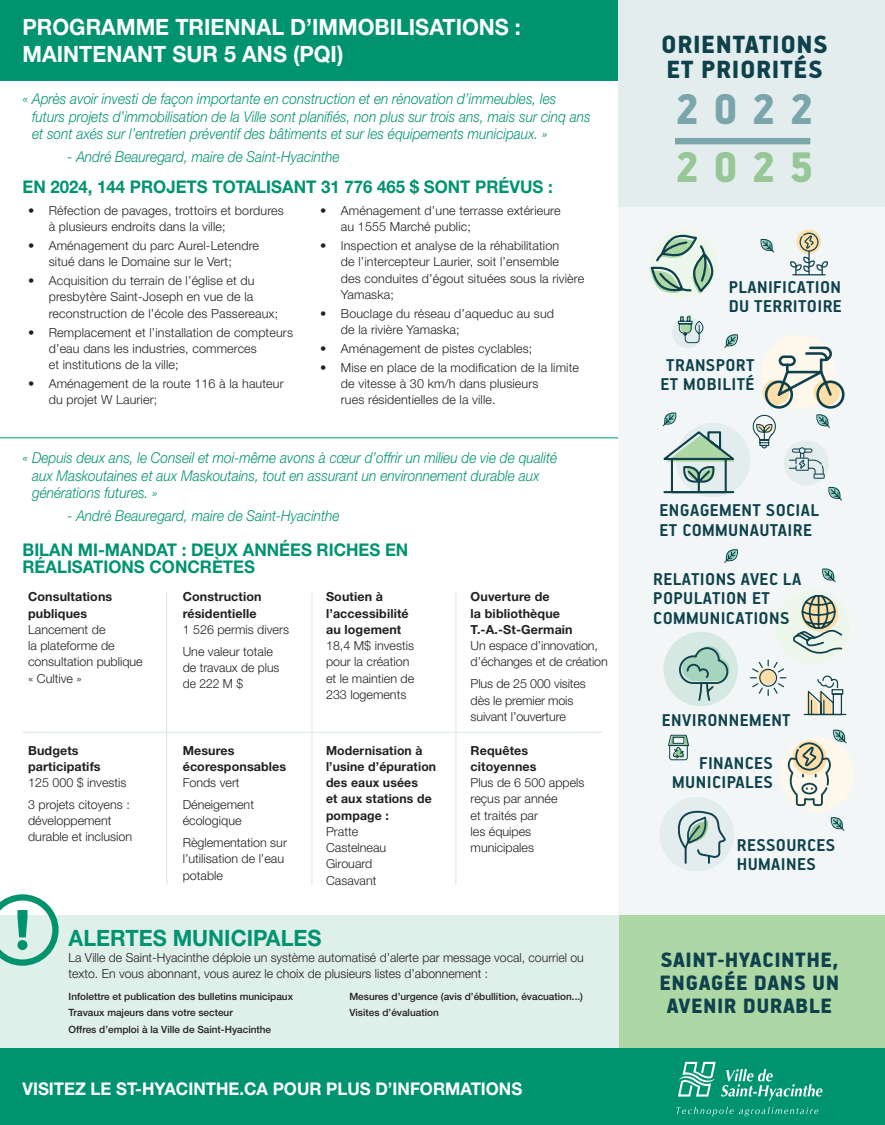
<style>
.page{position:relative;width:885px;height:1125px;background:#fff}
.page>*{position:absolute;margin:0;border:0;box-sizing:border-box;transform-origin:0 0}
.Ninie_TOC{font:900 48px "PF Handbook Pro";color:#7aa6ab}
.Ninie_TOC-2{font:900 48px "PF Handbook Pro";color:#97c697}
.Ninie_TOC-3{font:900 27.88px/25.5px "PF Handbook Pro";letter-spacing:.02em;color:#0e414b}
.Ninie_TOC-4{font:900 23.38px/23.4px "PF Handbook Pro";letter-spacing:.02em;color:#0e414b;text-align:center}
.t1{font:700 22.5px/27.5px "Helvetica Neue LT Std";color:#fff;scale:.96 1}
.t2{font:700 22.5px "Helvetica Neue LT Std";color:#009370;scale:.96 1}
.t3{font:700 19.12px/19.1px "PF Handbook Pro";letter-spacing:.02em;color:#0e414b}
.t4{font:700 17.5px/17.5px "Helvetica Neue LT Std";color:#009370;scale:.96 1}
.t5{font:700 17.5px "Helvetica Neue LT Std";color:#fff;scale:.96 1}
.t6{font:italic 300 15px/17.5px "Helvetica Neue LT Std";color:#009370;scale:.91 1}
.t7{font:300 12.5px/16.2px "Helvetica Neue LT Std";letter-spacing:.01em;color:#231f20}
.t8{font:700 12.5px/16.2px "Helvetica Neue LT Std";letter-spacing:.01em;color:#231f20}
.t9{font:300 12.5px/16.2px "Helvetica Neue LT Std";letter-spacing:-.01em;color:#231f20}
.t10{font:500 10px "Helvetica Neue LT Std";color:#231f20}
</style>
<div class="page">
<div style="left:0;top:1048px;width:885px;height:77px;background:#009370"></div>
<div style="left:0;top:0;width:619px;height:81px;background:#009370"></div>
<hr style="left:0;top:438px;width:619px;height:1px;background:#009370">
<hr style="left:22px;top:732px;width:580px;height:1px;background:#d2e8e1">
<div style="left:619px;top:0;width:266px;height:207px;background:#e4edee"></div>
<div style="left:619px;top:207px;width:266px;height:708px;background:#f2f6f7"></div>
<div style="left:619px;top:915px;width:266px;height:133px;background:#add8a6"></div>
<div style="left:675px;top:138px;width:135px;height:6px;background:#7aa6ab"></div>
<div style="left:676px;top:423px;width:74px;height:74px;background:#e4edee;border-radius:50%"></div>
<div style="left:761px;top:335px;width:74px;height:74px;background:#fef8ec;border-radius:50%"></div>
<div style="left:650px;top:230px;width:67px;height:68px;background:#ecf6eb;border-radius:50%"></div>
<svg style="left:650px;top:234px;width:64px;height:60px"></svg>
<div style="left:672px;top:317px;width:31px;height:31px;background:#e4edee;border-radius:50%"></div>
<svg style="left:677px;top:316px;width:27px;height:28px"></svg>
<svg style="left:724px;top:334px;width:14px;height:14px"></svg>
<svg style="left:724px;top:549px;width:14px;height:14px"></svg>
<svg style="left:662px;top:412px;width:74px;height:82px"></svg>
<svg style="left:828px;top:486px;width:14px;height:15px"></svg>
<svg style="left:760px;top:239px;width:14px;height:14px"></svg>
<svg style="left:796px;top:230px;width:25px;height:24px"></svg>
<svg style="left:790px;top:233px;width:38px;height:42px"></svg>
<div style="left:784px;top:440px;width:45px;height:46px;background:#e4edee;border-radius:50%"></div>
<svg style="left:752px;top:346px;width:93px;height:133px"></svg>
<div style="left:663px;top:632px;width:75px;height:74px;background:#d5e8e1;border-radius:50%"></div>
<div style="left:659px;top:797px;width:75px;height:75px;background:#e4edee;border-radius:50%"></div>
<div style="left:775px;top:590px;width:74px;height:74px;background:#ecf6eb;border-radius:50%"></div>
<div style="left:779px;top:737px;width:75px;height:75px;background:#fef8ec;border-radius:50%"></div>
<svg style="left:679px;top:646px;width:50px;height:56px"></svg>
<svg style="left:677px;top:810px;width:49px;height:54px"></svg>
<svg style="left:830px;top:817px;width:15px;height:14px"></svg>
<svg style="left:787px;top:729px;width:60px;height:77px"></svg>
<svg style="left:822px;top:568px;width:14px;height:14px"></svg>
<svg style="left:668px;top:734px;width:21px;height:27px"></svg>
<svg style="left:750px;top:595px;width:97px;height:121px"></svg>
<div style="left:0;top:915px;width:619px;height:133px;background:#dfefea"></div>
<svg style="left:0;top:894px;width:59px;height:72px"></svg>
<hr style="left:312px;top:593px;width:1px;height:292px;background:#d2e8e1">
<hr style="left:166px;top:593px;width:1px;height:292px;background:#d2e8e1">
<hr style="left:455px;top:593px;width:1px;height:292px;background:#d2e8e1">
<svg style="left:721px;top:1069px;width:101px;height:32px"></svg>
<svg style="left:678px;top:1062px;width:37px;height:35px"></svg>
<svg style="left:676px;top:1107px;width:57px;height:9px"></svg>
<svg style="left:739px;top:1107px;width:79px;height:9px"></svg>
<p class="t1" style="left:22px;top:13px;width:521px">PROGRAMME TRIENNAL D’IMMOBILISATIONS :<br>MAINTENANT SUR 5 ANS (PQI)</p>
<p class="t6" style="left:32px;top:90px;width:615px;text-indent:-10px">« Après avoir investi de façon importante en construction et en rénovation d’immeubles, les futurs projets d’immobilisation de la Ville sont planifiés, non plus sur trois ans, mais sur cinq ans et sont axés sur l’entretien préventif des bâtiments et sur les équipements municipaux. »</p>
<p class="t6" style="left:68px;top:148px;width:300px">- André Beauregard, maire de Saint-Hyacinthe</p>
<p class="t4" style="left:22px;top:178px;width:554px">EN 2024, 144 PROJETS TOTALISANT 31 776 465 $ SONT PRÉVUS :</p>
<p class="t7" style="left:49px;top:202px;width:236px;text-indent:-21px">• Réfection de pavages, trottoirs et bordures à plusieurs endroits dans la ville;</p>
<p class="t7" style="left:28px;top:237px;width:232px;text-align:center">• Aménagement du parc Aurel-Letendre situé dans le Domaine sur le Vert;</p>
<p class="t7" style="left:49px;top:272px;width:231px;text-indent:-21px">• Acquisition du terrain de l’église et du presbytère Saint-Joseph en vue de la reconstruction de l’école des Passereaux;</p>
<p class="t7" style="left:49px;top:324px;width:246px;text-indent:-21px">• Remplacement et l’installation de compteurs d’eau dans les industries, commerces<br>et institutions de la ville;</p>
<p class="t7" style="left:49px;top:375px;width:236px;text-indent:-21px">• Aménagement de la route 116 à la hauteur du projet W Laurier;</p>
<p class="t7" style="left:341px;top:202px;width:221px;text-indent:-21px">• Aménagement d’une terrasse extérieure au 1555 Marché public;</p>
<p class="t7" style="left:341px;top:237px;width:245px;text-indent:-21px">• Inspection et analyse de la réhabilitation<br>de l’intercepteur Laurier, soit l’ensemble<br>des conduites d’égout situées sous la rivière Yamaska;</p>
<p class="t7" style="left:341px;top:305px;width:215px;text-indent:-21px">• Bouclage du réseau d’aqueduc au sud de la rivière Yamaska;</p>
<p class="t7" style="left:320px;top:340px;width:214px">• Aménagement de pistes cyclables;</p>
<p class="t7" style="left:341px;top:359px;width:240px;text-indent:-21px">• Mise en place de la modification de la limite de vitesse à 30 km/h dans plusieurs<br>rues résidentielles de la ville.</p>
<p class="t6" style="left:32px;top:449px;width:578px;text-indent:-10px">« Depuis deux ans, le Conseil et moi-même avons à cœur d’offrir un milieu de vie de qualité aux Maskoutaines et aux Maskoutains, tout en assurant un environnement durable aux générations futures. »</p>
<p class="t6" style="left:68px;top:507px;width:300px">- André Beauregard, maire de Saint-Hyacinthe</p>
<p class="t4" style="left:22px;top:540px;width:403px">BILAN MI-MANDAT : DEUX ANNÉES RICHES EN<br>RÉALISATIONS CONCRÈTES</p>
<p class="t8" style="left:28px;top:589px;width:86px">Consultations publiques</p>
<p class="t7" style="left:28px;top:621px;width:116px">Lancement de<br>la plateforme de consultation publique « Cultive »</p>
<p class="t8" style="left:28px;top:742px;width:74px">Budgets participatifs</p>
<p class="t7" style="left:28px;top:774px;width:100px">125 000 $ investis</p>
<p class="t7" style="left:28px;top:796px;width:105px">3 projets citoyens : développement durable et inclusion</p>
<p class="t8" style="left:183px;top:589px;width:80px">Construction résidentielle</p>
<p class="t7" style="left:183px;top:621px;width:108px">1 526 permis divers</p>
<p class="t7" style="left:183px;top:643px;width:98px">Une valeur totale de travaux de plus de 222 M $</p>
<p class="t8" style="left:183px;top:742px;width:105px">Mesures écoresponsables</p>
<p class="t7" style="left:183px;top:774px;width:58px">Fonds vert</p>
<p class="t7" style="left:183px;top:796px;width:73px">Déneigement écologique</p>
<p class="t7" style="left:183px;top:834px;width:106px">Règlementation sur l’utilisation de l’eau potable</p>
<p class="t8" style="left:326px;top:589px;width:84px">Soutien à l’accessibilité au logement</p>
<p class="t7" style="left:326px;top:637px;width:90px">18,4 M$ investis pour la création et le maintien de<br>233 logements</p>
<p class="t8" style="left:326px;top:742px;width:112px">Modernisation à l’usine d’épuration des eaux usées</p>
<p class="t8" style="left:326px;top:791px;width:107px">et aux stations de pompage :</p>
<p class="t7" style="left:326px;top:823px;width:34px">Pratte</p>
<p class="t7" style="left:326px;top:839px;width:62px">Castelneau</p>
<p class="t7" style="left:326px;top:856px;width:48px">Girouard</p>
<p class="t7" style="left:326px;top:872px;width:52px">Casavant</p>
<p class="t8" style="left:470px;top:589px;width:104px">Ouverture de<br>la bibliothèque<br>T.-A.-St-Germain</p>
<p class="t9" style="left:470px;top:637px;width:139px">Un espace d’innovation, d’échanges et de création</p>
<p class="t9" style="left:470px;top:676px;width:117px">Plus de 25 000 visites dès le premier mois suivant l’ouverture</p>
<p class="t8" style="left:470px;top:742px;width:67px">Requêtes citoyennes</p>
<p class="t7" style="left:470px;top:774px;width:115px">Plus de 6 500 appels reçus par année<br>et traités par<br>les équipes municipales</p>
<p class="t2" style="left:69px;top:924px;width:265px">ALERTES MUNICIPALES</p>
<p class="t7" style="left:69px;top:949px;width:516px">La Ville de Saint-Hyacinthe déploie un système automatisé d’alerte par message vocal, courriel ou texto. En vous abonnant, vous aurez le choix de plusieurs listes d’abonnement :</p>
<p class="t10" style="left:69px;top:991px;width:226px">Infolettre et publication des bulletins municipaux</p>
<p class="t10" style="left:349px;top:991px;width:235px">Mesures d’urgence (avis d’ébullition, évacuation...)</p>
<p class="t10" style="left:69px;top:1007px;width:166px">Travaux majeurs dans votre secteur</p>
<p class="t10" style="left:349px;top:1007px;width:91px">Visites d’évaluation</p>
<p class="t10" style="left:69px;top:1023px;width:204px">Offres d’emploi à la Ville de Saint-Hyacinthe</p>
<p class="t5" style="left:22px;top:1078px;width:522px">VISITEZ LE ST-HYACINTHE.CA POUR PLUS D’INFORMATIONS</p>
<p class="Ninie_TOC-3" style="left:661px;top:31px;width:168px">ORIENTATIONS<br>ET PRIORITÉS</p>
<p class="Ninie_TOC" style="left:675px;top:80px;width:141px">2022</p>
<p class="Ninie_TOC-2" style="left:675px;top:138px;width:141px">2025</p>
<p class="t3" style="left:728px;top:277px;width:115px">PLANIFICATION<br>DU TERRITOIRE</p>
<p class="t3" style="left:660px;top:355px;width:95px">TRANSPORT<br>ET MOBILITÉ</p>
<p class="t3" style="left:659px;top:500px;width:161px">ENGAGEMENT SOCIAL<br>ET COMMUNAUTAIRE</p>
<p class="t3" style="left:653px;top:569px;width:149px">RELATIONS AVEC LA<br>POPULATION ET<br>COMMUNICATIONS</p>
<p class="t3" style="left:662px;top:709px;width:130px">ENVIRONNEMENT</p>
<p class="t3" style="left:672px;top:753px;width:102px;text-align:right">FINANCES<br>MUNICIPALES</p>
<p class="t3" style="left:737px;top:834px;width:100px">RESSOURCES<br>HUMAINES</p>
<p class="Ninie_TOC-4" style="left:659px;top:947px;width:181px">SAINT-HYACINTHE,<br>ENGAGÉE DANS UN<br>AVENIR DURABLE</p>
</div>
